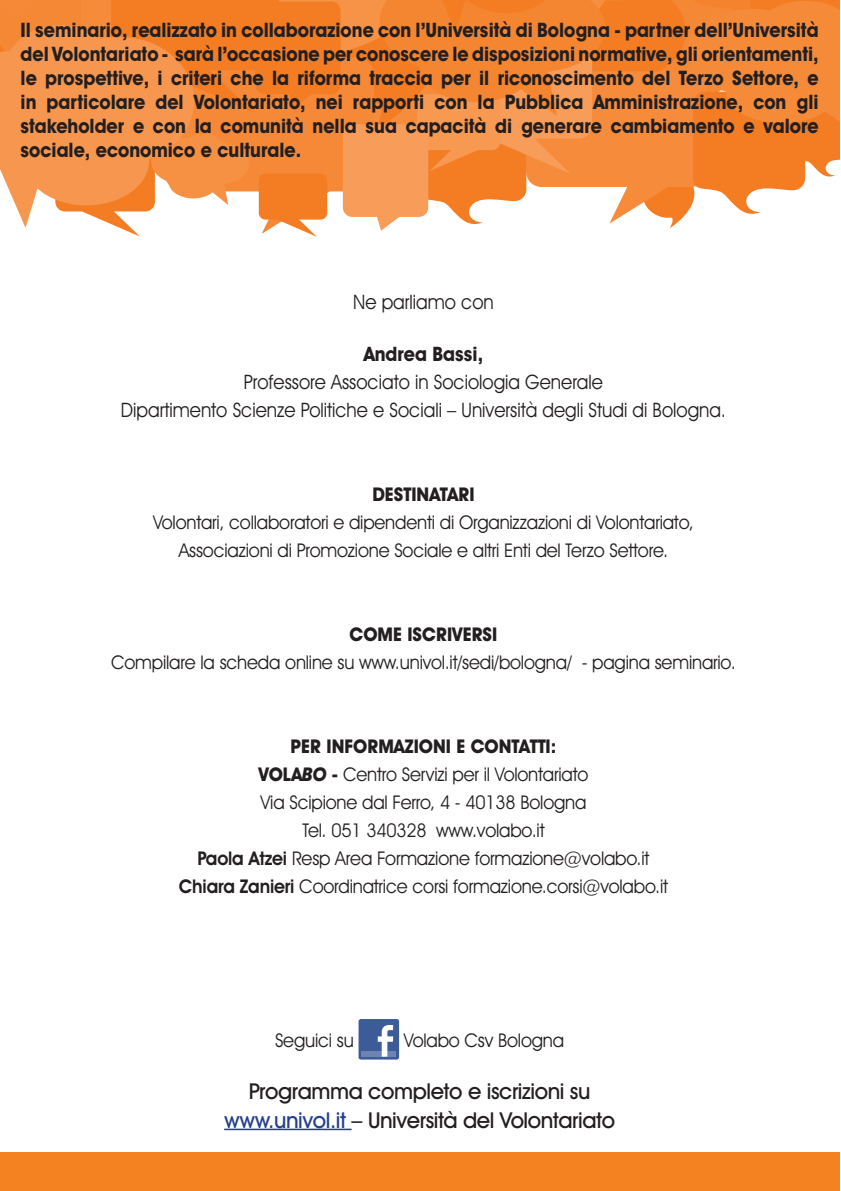
<style>
.page{position:relative;width:841px;height:1191px;background:#fff}
.page>*{position:absolute;margin:0;border:0;box-sizing:border-box;transform-origin:0 0}
.t1{font:500 22px/28px "Avant Garde IT Cby BT";letter-spacing:-.02em;color:#231f20;text-align:center}
.t2{font:700 20px/24px "Avant Garde IT Cby BT";color:#231f20;text-align:justify;scale:.92 1}
.t3{font:20px/28px "Avant Garde IT Cby BT";color:#231f20;text-align:center;scale:.92 1}
.t4{font:19px/28px "Avant Garde IT Cby BT";letter-spacing:-.01em;color:#231f20;text-align:center;scale:.95 1}
.t5{font:700 19px "Avant Garde IT Cby BT";color:#231f20;scale:.95 1}
.s1{font-weight:700}
.s2{font-weight:700;font-style:italic}
.s3{font-weight:600}
.s4{color:#253f8e}
</style>
<div class="page">
<svg style="left:0;top:0;width:839px;height:237px;background:#f69a55"></svg>
<div style="left:0;top:1152px;width:839px;height:39px;background:#f58220"></div>
<hr style="left:224px;top:1128px;width:128px;height:2px;background:#253f8e">
<div style="left:358px;top:1019px;width:41px;height:40px;background:#3b5b99;border-radius:2px"></div>
<div style="left:361px;top:1050px;width:35px;height:6px;background:#6d84b3"></div>
<svg style="left:378px;top:1025px;width:15px;height:31px"></svg>
<p class="t2" style="left:21px;top:18px;width:869px">Il seminario, realizzato in collaborazione con l’Università di Bologna - partner dell’Università del Volontariato - sarà l’occasione per conoscere le disposizioni normative, gli orientamenti, le prospettive, i criteri che la riforma traccia per il riconoscimento del Terzo Settore, e in particolare del Volontariato, nei rapporti con la Pubblica Amministrazione, con gli stakeholder e con la comunità nella sua capacità di generare cambiamento e valore sociale, economico e culturale.</p>
<p class="t3" style="left:353px;top:288px;width:154px">Ne parliamo con</p>
<p class="t2" style="left:364px;top:342px;width:131px">Andrea Bassi,</p>
<p class="t3" style="left:121px;top:368px;width:659px">Professore Associato in Sociologia Generale<br>Dipartimento Scienze Politiche e Sociali – Università degli Studi di Bologna.</p>
<p class="t5" style="left:372px;top:483px;width:109px">DESTINATARI</p>
<p class="t4" style="left:153px;top:508px;width:571px">Volontari, collaboratori e dipendenti di Organizzazioni di Volontariato,<br>Associazioni di Promozione Sociale e altri Enti del Terzo Settore.</p>
<p class="t5" style="left:349px;top:623px;width:157px">COME ISCRIVERSI</p>
<p class="t4" style="left:111px;top:648px;width:659px">Compilare la scheda online su www.univol.it/sedi/bologna/ - pagina seminario.</p>
<p class="t4" style="left:179px;top:732px;width:516px"><span class="s1">PER INFORMAZIONI E CONTATTI:<br>VOLA</span><span class="s2">BO</span> <span class="s1">-</span> Centro Servizi per il Volontariato<br>Via Scipione dal Ferro, 4 - 40138 Bologna<br>Tel. 051 340328 www.volabo.it<br><span class="s3">Paola Atzei</span> Resp Area Formazione formazione@volabo.it <span class="s3">Chiara Zanieri</span> Coordinatrice corsi formazione.corsi@volabo.it</p>
<p class="t4" style="left:275px;top:1026px;width:84px">Seguici su</p>
<p class="t4" style="left:404px;top:1026px;width:170px">Volabo Csv Bologna</p>
<p class="t1" style="left:224px;top:1077px;width:392px">Programma completo e iscrizioni su <span class="s4">www.univol.it</span> – Università del Volontariato</p>
</div>
